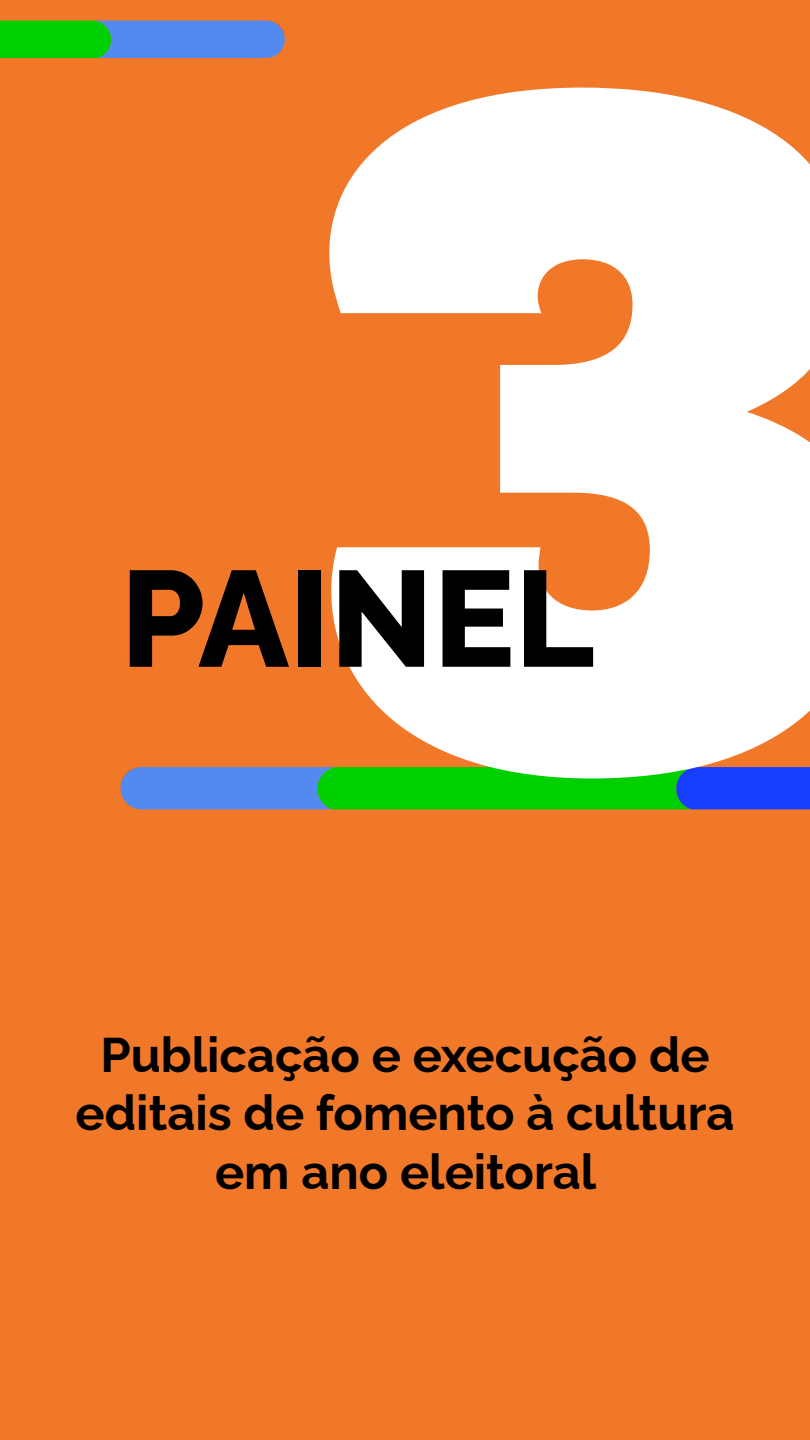
<style>
.page{position:relative;width:810px;height:1440px;background:#f27829}
.page>*{position:absolute;margin:0;border:0;box-sizing:border-box;transform-origin:0 0}
.t1{font:900 959.62px "Guanabara Sans";color:#fff}
.t2{font:800 135.98px "Rawline";color:#000}
.t3{font:700 48.75px/58.5px "Rawline";color:#000;text-align:center}
</style>
<div class="page">
<svg style="left:121px;top:767px;width:689px;height:42px;background:#1d9f74"></svg>
<svg style="left:0;top:21px;width:285px;height:37px;background:#35a392"></svg>
<h1 class="t1" style="left:308px;top:-213px;width:589px">3</h1>
<h2 class="t2" style="left:121px;top:514px;width:475px">PAINEL</h2>
<p class="t3" style="left:76px;top:1021px;width:660px">Publicação e execução de editais de fomento à cultura em ano eleitoral</p>
</div>
